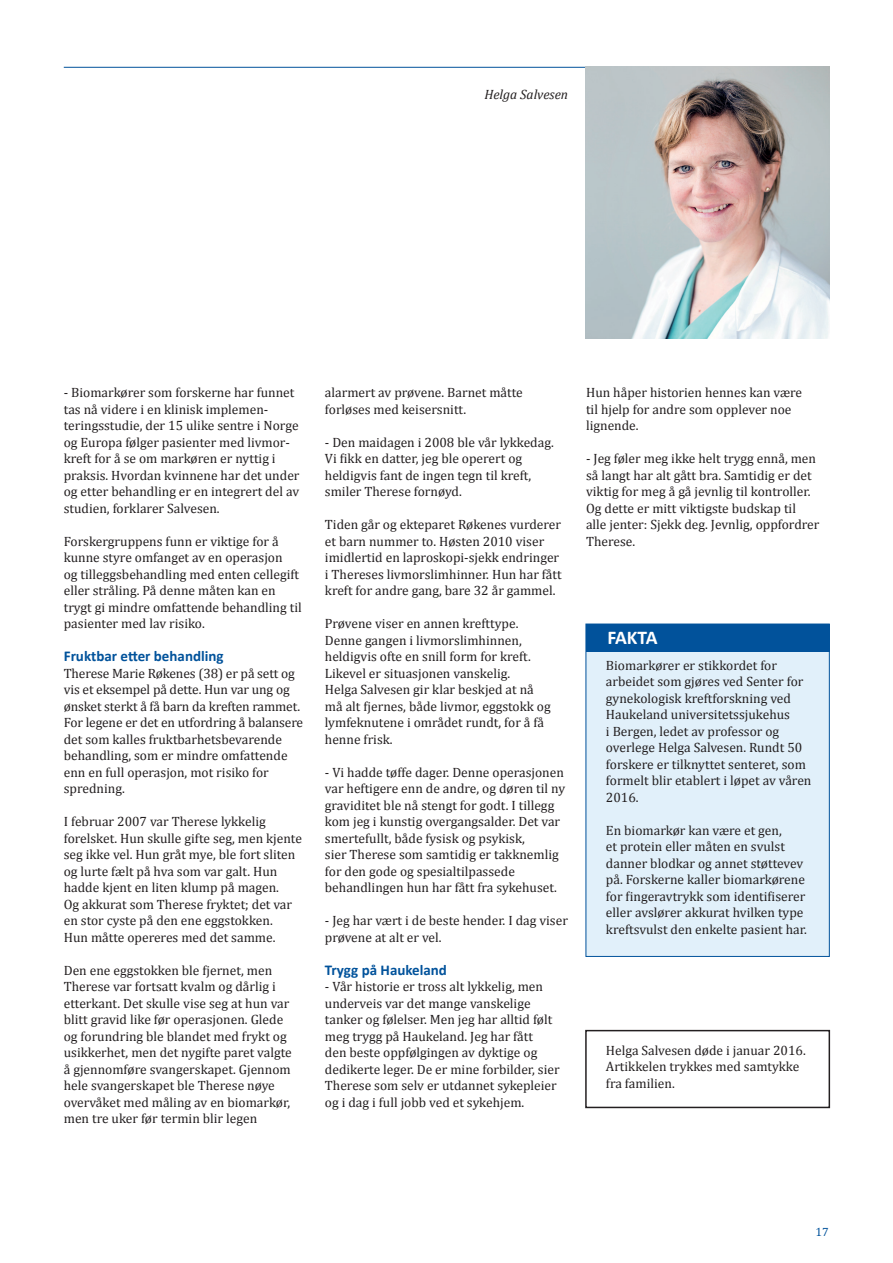
<style>
.page{position:relative;width:893px;height:1263px;background:#fff}
.page>*{position:absolute;margin:0;border:0;box-sizing:border-box;transform-origin:0 0}
.t1{font:700 19.5px "Calibri";letter-spacing:-.03em;color:#fff}
.Overskrift{font:700 15px "Calibri";color:#01529b}
.t2{font:13.5px/16.5px "Cambria";color:#231f20}
.t3{font:italic 13.5px "Cambria";color:#231f20}
.t4{font:12px "Cambria";color:#01529b}
</style>
<div class="page">
<svg style="left:63px;top:67px;width:522px;height:1px"></svg>
<img style="left:585px;top:67px;width:244px;height:272px">
<div style="left:586px;top:624px;width:244px;height:333px;background:#e1f0fa;border:1px solid #01529b"></div>
<div style="left:586px;top:624px;width:243px;height:28px;background:#01529b"></div>
<div style="left:585px;top:1030px;width:245px;height:78px;border:2px solid #231f20"></div>
<p class="t3" style="left:484px;top:84px;width:85px">Helga Salvesen</p>
<p class="t2" style="left:64px;top:384px;width:237px">- Biomarkører som forskerne har funnet tas nå videre i en klinisk implemen&shy;teringsstudie, der 15 ulike sentre i Norge og Europa følger pasienter med livmor&shy;kreft for å se om markøren er nyttig i praksis. Hvordan kvinnene har det under og etter behandling er en integrert del av studien, forklarer Salvesen.</p>
<p class="t2" style="left:64px;top:533px;width:239px">Forskergruppens funn er viktige for å kunne styre omfanget av en operasjon<br>og tilleggsbehandling med enten cellegift eller stråling. På denne måten kan en trygt gi mindre omfattende behandling til pasienter med lav risiko.</p>
<p class="Overskrift" style="left:64px;top:647px;width:161px">Fruktbar etter behandling</p>
<p class="t2" style="left:64px;top:665px;width:241px">Therese Marie Røkenes (38) er på sett og vis et eksempel på dette. Hun var ung og ønsket sterkt å få barn da kreften rammet.<br>For legene er det en utfordring å balansere det som kalles fruktbarhetsbevarende behandling, som er mindre omfattende enn en full operasjon, mot risiko for spredning.</p>
<p class="t2" style="left:64px;top:813px;width:240px">I februar 2007 var Therese lykkelig forelsket. Hun skulle gifte seg, men kjente seg ikke vel. Hun gråt mye, ble fort sliten og lurte fælt på hva som var galt. Hun hadde kjent en liten klump på magen.<br>Og akkurat som Therese fryktet; det var en stor cyste på den ene eggstokken.</p>
<p class="t2" style="left:64px;top:929px;width:213px">Hun måtte opereres med det samme.</p>
<p class="t2" style="left:64px;top:962px;width:229px">Den ene eggstokken ble fjernet, men Therese var fortsatt kvalm og dårlig i etterkant. Det skulle vise seg at hun var blitt gravid like før operasjonen. Glede og forundring ble blandet med frykt og usikkerhet, men det nygifte paret valgte å gjennomføre svangerskapet. Gjennom hele svangerskapet ble Therese nøye overvåket med måling av en biomarkør, men tre uker før termin blir legen</p>
<p class="t2" style="left:325px;top:384px;width:199px">alarmert av prøvene. Barnet måtte forløses med keisersnitt.</p>
<p class="t2" style="left:325px;top:434px;width:230px">- Den maidagen i 2008 ble vår lykkedag.<br>Vi fikk en datter, jeg ble operert og heldigvis fant de ingen tegn til kreft, smiler Therese fornøyd.</p>
<p class="t2" style="left:325px;top:516px;width:238px">Tiden går og ekteparet Røkenes vurderer et barn nummer to. Høsten 2010 viser imidlertid en laproskopi-sjekk endringer i Thereses livmorslimhinner. Hun har fått kreft for andre gang, bare 32 år gammel.</p>
<p class="t2" style="left:325px;top:615px;width:227px">Prøvene viser en annen krefttype.<br>Denne gangen i livmorslimhinnen, heldigvis ofte en snill form for kreft.<br>Likevel er situasjonen vanskelig.<br>Helga Salvesen gir klar beskjed at nå må alt fjernes, både livmor, eggstokk og lymfeknutene i området rundt, for å få henne frisk.</p>
<p class="t2" style="left:325px;top:764px;width:242px">- Vi hadde tøffe dager. Denne operasjonen var heftigere enn de andre, og døren til ny graviditet ble nå stengt for godt. I tillegg kom jeg i kunstig overgangsalder. Det var smertefullt, både fysisk og psykisk,<br>sier Therese som samtidig er takknemlig for den gode og spesialtilpassede behandlingen hun har fått fra sykehuset.</p>
<p class="t2" style="left:325px;top:912px;width:245px">- Jeg har vært i de beste hender. I dag viser prøvene at alt er vel.</p>
<p class="Overskrift" style="left:325px;top:960px;width:124px">Trygg på Haukeland</p>
<p class="t2" style="left:325px;top:978px;width:236px">- Vår historie er tross alt lykkelig, men underveis var det mange vanskelige tanker og følelser. Men jeg har alltid følt meg trygg på Haukeland. Jeg har fått<br>den beste oppfølgingen av dyktige og dedikerte leger. De er mine forbilder, sier Therese som selv er utdannet sykepleier og i dag i full jobb ved et sykehjem.</p>
<p class="t2" style="left:586px;top:384px;width:218px">Hun håper historien hennes kan være til hjelp for andre som opplever noe lignende.</p>
<p class="t2" style="left:586px;top:450px;width:235px">- Jeg føler meg ikke helt trygg ennå, men så langt har alt gått bra. Samtidig er det viktig for meg å gå jevnlig til kontroller.<br>Og dette er mitt viktigste budskap til alle jenter: Sjekk deg. Jevnlig, oppfordrer Therese.</p>
<p class="t1" style="left:607px;top:625px;width:52px">FAKTA</p>
<p class="t2" style="left:606px;top:657px;width:207px">Biomarkører er stikkordet for arbeidet som gjøres ved Senter for gynekologisk kreftforskning ved<br>Haukeland universitetssjukehus<br>i Bergen, ledet av professor og overlege Helga Salvesen. Rundt 50 forskere er tilknyttet senteret, som formelt blir etablert i løpet av våren<br>2016.</p>
<p class="t2" style="left:606px;top:822px;width:202px">En biomarkør kan være et gen,<br>et protein eller måten en svulst danner blodkar og annet støttevev på. Forskerne kaller biomarkørene for fingeravtrykk som identifiserer eller avslører akkurat hvilken type kreftsvulst den enkelte pasient har.</p>
<p class="t2" style="left:606px;top:1042px;width:201px">Helga Salvesen døde i januar 2016.<br>Artikkelen trykkes med samtykke fra familien.</p>
<p class="t4" style="left:816px;top:1225px;width:15px">17</p>
</div>
